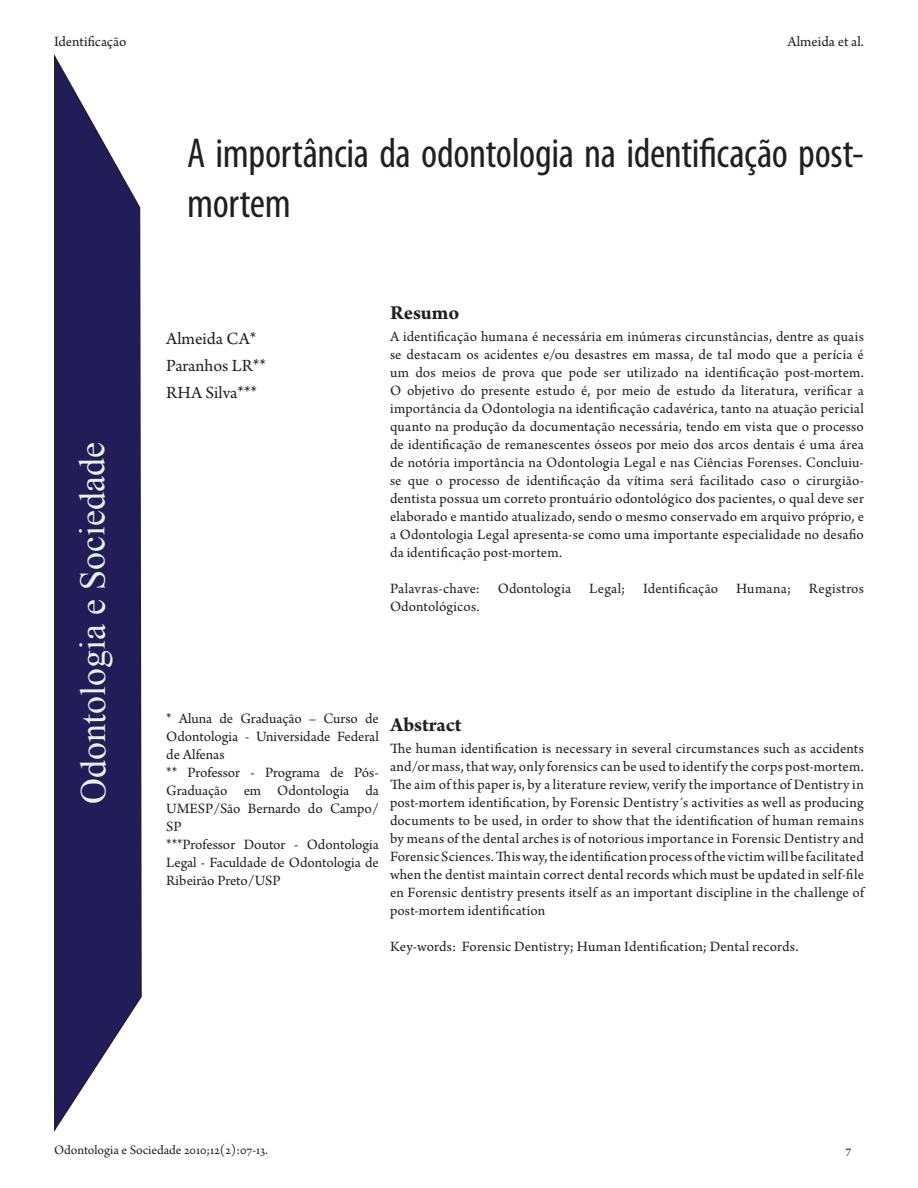
<style>
.page{position:relative;width:918px;height:1188px;background:#fff}
.page>*{position:absolute;margin:0;border:0;box-sizing:border-box;transform-origin:0 0}
.Corpo_de_Texto{font:condensed 42px/50.4px "Myriad Pro";letter-spacing:-.01em;color:#231f20}
.t1{font:36px "Times New Roman";letter-spacing:-.005em;color:#e7f3e7}
.Seções_internas{font:700 21px "Arno Pro";color:#231f20}
.t2{font:18px "Arno Pro";color:#231f20}
.Corpo_de_Texto-2{font:15px/18px "Arno Pro";color:#231f20;text-align:justify}
.Mestres{font:13.5px "Arno Pro";letter-spacing:-.005em;color:#231f20}
</style>
<div class="page">
<svg style="left:54px;top:55px;width:88px;height:1077px;background:#413d6d"></svg>
<p class="Corpo_de_Texto-2" style="left:54px;top:33px;width:74px">Identificação</p>
<p class="Corpo_de_Texto-2" style="left:788px;top:33px;width:78px">Almeida et al.</p>
<p class="t1" style="left:69px;top:804px;width:364px;rotate:-90deg">Odontologia e Sociedade</p>
<p class="Corpo_de_Texto" style="left:187px;top:127px;width:678px">A importância da odontologia na identificação post&shy;mortem</p>
<p class="t2" style="left:166px;top:328px;width:92px">Almeida CA*</p>
<p class="t2" style="left:166px;top:355px;width:101px">Paranhos LR**</p>
<p class="t2" style="left:166px;top:382px;width:92px">RHA Silva***</p>
<p class="Seções_internas" style="left:390px;top:300px;width:71px">Resumo</p>
<p class="Corpo_de_Texto-2" style="left:390px;top:328px;width:476px">A identificação humana é necessária em inúmeras circunstâncias, dentre as quais se destacam os acidentes e/ou desastres em massa, de tal modo que a perícia é um dos meios de prova que pode ser utilizado na identificação post-mortem.<br>O objetivo do presente estudo é, por meio de estudo da literatura, verificar a importância da Odontologia na identificação cadavérica, tanto na atuação pericial quanto na produção da documentação necessária, tendo em vista que o processo de identificação de remanescentes ósseos por meio dos arcos dentais é uma área de notória importância na Odontologia Legal e nas Ciências Forenses. Concluiu&shy;se que o processo de identificação da vítima será facilitado caso o cirurgião&shy;dentista possua um correto prontuário odontológico dos pacientes, o qual deve ser elaborado e mantido atualizado, sendo o mesmo conservado em arquivo próprio, e a Odontologia Legal apresenta-se como uma importante especialidade no desafio da identificação post-mortem.</p>
<p class="Corpo_de_Texto-2" style="left:390px;top:580px;width:475px">Palavras-chave: Odontologia Legal; Identificação Humana; Registros<br>Odontológicos.</p>
<p class="Corpo_de_Texto-2" style="left:166px;top:711px;width:214px">* Aluna de Graduação – Curso de Odontologia - Universidade Federal de Alfenas</p>
<p class="Corpo_de_Texto-2" style="left:166px;top:765px;width:214px">** Professor - Programa de Pós-Graduação em Odontologia da UMESP/São Bernardo do Campo/ SP</p>
<p class="Corpo_de_Texto-2" style="left:166px;top:837px;width:214px">***Professor Doutor - Odontologia Legal - Faculdade de Odontologia de Ribeirão Preto/USP</p>
<p class="Seções_internas" style="left:390px;top:712px;width:73px">Abstract</p>
<p class="Corpo_de_Texto-2" style="left:390px;top:740px;width:475px">The human identification is necessary in several circumstances such as accidents and/or mass, that way, only forensics can be used to identify the corps post-mortem.<br>The aim of this paper is, by a literature review, verify the importance of Dentistry in post-mortem identification, by Forensic Dentistry´s activities as well as producing documents to be used, in order to show that the identification of human remains by means of the dental arches is of notorious importance in Forensic Dentistry and Forensic Sciences. This way, the identification process of the victim will be facilitated when the dentist maintain correct dental records which must be updated in self-file en Forensic dentistry presents itself as an important discipline in the challenge of post-mortem identification</p>
<p class="Corpo_de_Texto-2" style="left:390px;top:938px;width:410px">Key-words: Forensic Dentistry; Human Identification; Dental records.</p>
<p class="Mestres" style="left:54px;top:1143px;width:215px">Odontologia e Sociedade 2010;12(2):07-13.</p>
<p class="Mestres" style="left:845px;top:1143px;width:7px">7</p>
</div>
